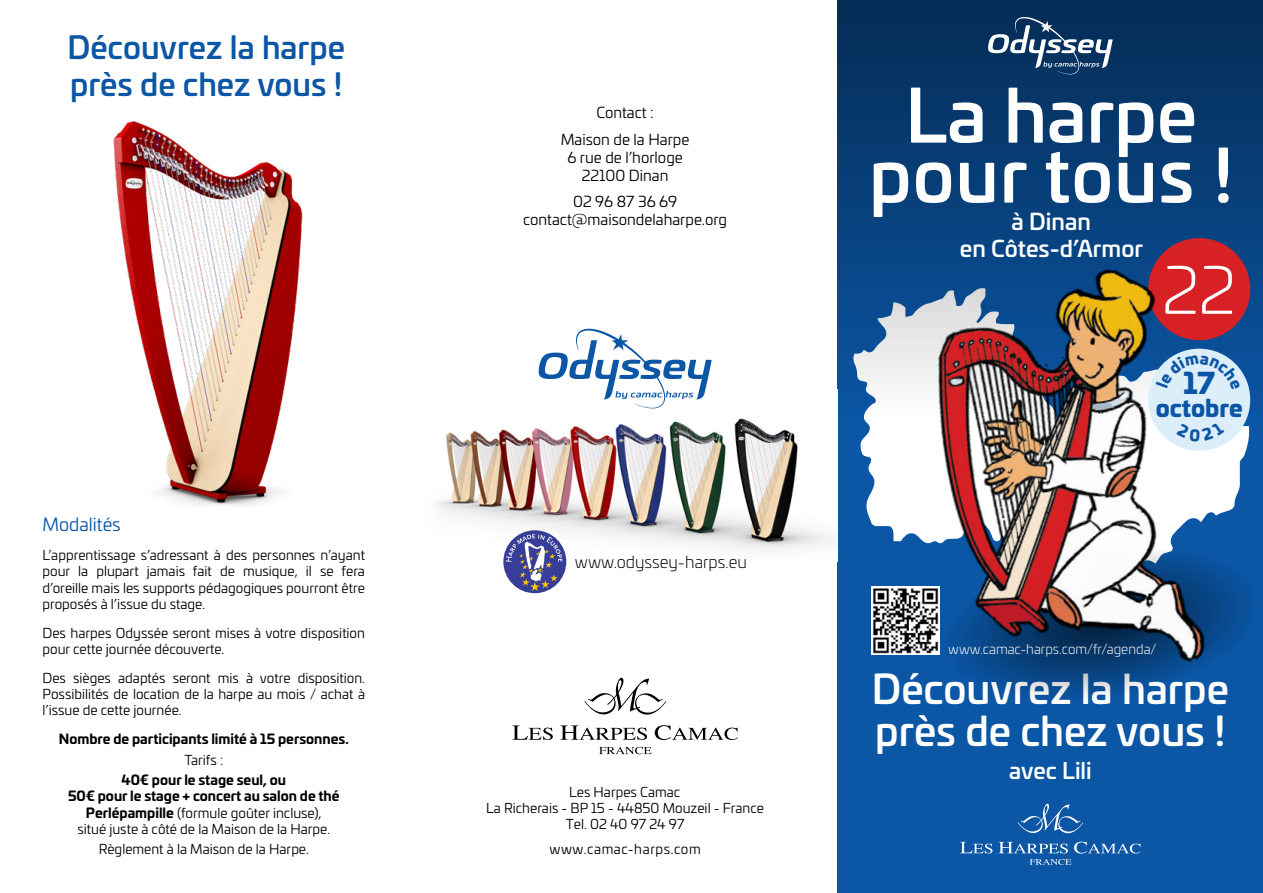
<style>
.page{position:relative;width:1263px;height:893px;background:#fff}
.page>*{position:absolute;margin:0;border:0;box-sizing:border-box;transform-origin:0 0}
.t1{font:500 72px/60px "Univia Pro";letter-spacing:.015em;color:#fff;text-align:center}
.t2{font:300 64.5px "Univia Pro";color:#fff}
.t3{font:500 39.75px/42px "Univia Pro";color:#fff}
.t4{font:500 30.9px/37.2px "Univia Pro";color:#0b56a5}
.t5{font:900 28.35px "Univia Pro";color:#0b56a5}
.t6{font:900 23.25px "Univia Pro";color:#0b56a5}
.t7{font:500 22.5px/27.2px "Univia Pro";color:#fff;text-align:center}
.t8{font:500 22.05px "Univia Pro";color:#fff}
.t9{font:18px "Univia Pro";color:#0b56a5}
.t10{font:300 16.5px "Univia Pro";color:#000}
.t11{font:15px/18px "Univia Pro";color:#000;text-align:center}
.t12{font:13.5px/16.2px "Univia Pro";color:#000;text-align:justify}
.t13{font:700 13.5px/16.2px "Univia Pro";color:#000;text-align:center}
.t14{font:300 13.5px "Univia Pro";color:#fff}
.t15{font:13.5px "Univia Pro";letter-spacing:.04em;color:#000}
.s1{font-weight:400}
</style>
<div class="page">
<div style="left:838px;top:0;width:425px;height:893px;background:#0b56a5"></div>
<svg style="left:860px;top:419px;width:389px;height:174px"></svg>
<img style="left:436px;top:408px;width:398px;height:154px">
<svg style="left:503px;top:530px;width:63px;height:63px"></svg>
<svg style="left:506px;top:534px;width:56px;height:57px"></svg>
<svg style="left:838px;top:0;width:425px;height:419px;background:#0e4074"></svg>
<svg style="left:988px;top:17px;width:125px;height:57px;background:#37597d"></svg>
<svg style="left:538px;top:328px;width:174px;height:80px"></svg>
<svg style="left:1018px;top:804px;width:65px;height:29px"></svg>
<svg style="left:1029px;top:859px;width:42px;height:6px"></svg>
<svg style="left:960px;top:842px;width:181px;height:11px"></svg>
<svg style="left:584px;top:678px;width:82px;height:37px"></svg>
<svg style="left:599px;top:747px;width:52px;height:7px"></svg>
<svg style="left:512px;top:725px;width:226px;height:15px"></svg>
<img style="left:872px;top:587px;width:29px;height:68px">
<div style="left:1148px;top:238px;width:102px;height:102px;background:#d72125;border-radius:50%"></div>
<svg style="left:1231px;top:526px;width:18px;height:111px"></svg>
<img style="left:901px;top:252px;width:330px;height:442px">
<img style="left:113px;top:121px;width:190px;height:385px">
<div style="left:1148px;top:349px;width:102px;height:102px;background:#dbeefa;border-radius:50%"></div>
<svg style="left:1156px;top:355px;width:84px;height:17px"></svg>
<h3 class="t4" style="left:67px;top:27px;width:279px">Découvrez la harpe près de chez vous !</h3>
<h3 class="t9" style="left:43px;top:511px;width:80px">Modalités</h3>
<p class="t12" style="left:43px;top:546px;width:324px">L’apprentissage s’adressant à des personnes n’ayant pour la plupart jamais fait de musique, il se fera d’oreille mais les supports pédagogiques pourront être proposés à l’issue du stage.</p>
<p class="t12" style="left:43px;top:624px;width:324px">Des harpes Odyssée seront mises à votre disposition pour cette journée découverte.</p>
<p class="t12" style="left:43px;top:669px;width:324px">Des sièges adaptés seront mis à votre disposition.<br>Possibilités de location de la harpe au mois / achat à l’issue de cette journée.</p>
<p class="t13" style="left:59px;top:730px;width:291px">Nombre de participants limité à 15 personnes.</p>
<p class="t12" style="left:184px;top:751px;width:40px">Tarifs :</p>
<p class="t13" style="left:68px;top:771px;width:273px">40€ pour le stage seul, ou<br>50€ pour le stage + concert au salon de thé Perlépampille <span class="s1">(formule goûter incluse),<br>situé juste à côté de la Maison de la Harpe.</span></p>
<p class="t12" style="left:99px;top:840px;width:212px">Règlement à la Maison de la Harpe.</p>
<p class="t11" style="left:561px;top:99px;width:130px;line-height:26.5px">Contact :<br>Maison de la Harpe</p>
<p class="t11" style="left:567px;top:148px;width:117px">6 rue de l’horloge<br>22100 Dinan</p>
<p class="t11" style="left:523px;top:192px;width:206px">02 96 87 36 69 contact@maisondelaharpe.org</p>
<p class="t10" style="left:575px;top:550px;width:173px">www.odyssey-harps.eu</p>
<p class="t12" style="left:486px;top:783px;width:279px;text-align:center">Les Harpes Camac<br>La Richerais - BP 15 - 44850 Mouzeil - France<br>Tel. 02 40 97 24 97</p>
<p class="t15" style="left:549px;top:839px;width:153px">www.camac-harps.com</p>
<h1 class="t1" style="left:869px;top:81px;width:366px">La harpe pour tous !</h1>
<h3 class="t7" style="left:960px;top:206px;width:185px">à Dinan<br>en Côtes-d’Armor</h3>
<h2 class="t2" style="left:1162px;top:244px;width:75px">22</h2>
<h3 class="t5" style="left:1183px;top:360px;width:34px">17</h3>
<h3 class="t6" style="left:1156px;top:389px;width:88px">octobre</h3>
<p class="t14" style="left:948px;top:640px;width:210px">www.camac-harps.com/fr/agenda/</p>
<h3 class="t3" style="left:872px;top:665px;width:358px">Découvrez la harpe près de chez vous !</h3>
<h3 class="t8" style="left:1009px;top:753px;width:84px">avec Lili</h3>
</div>
